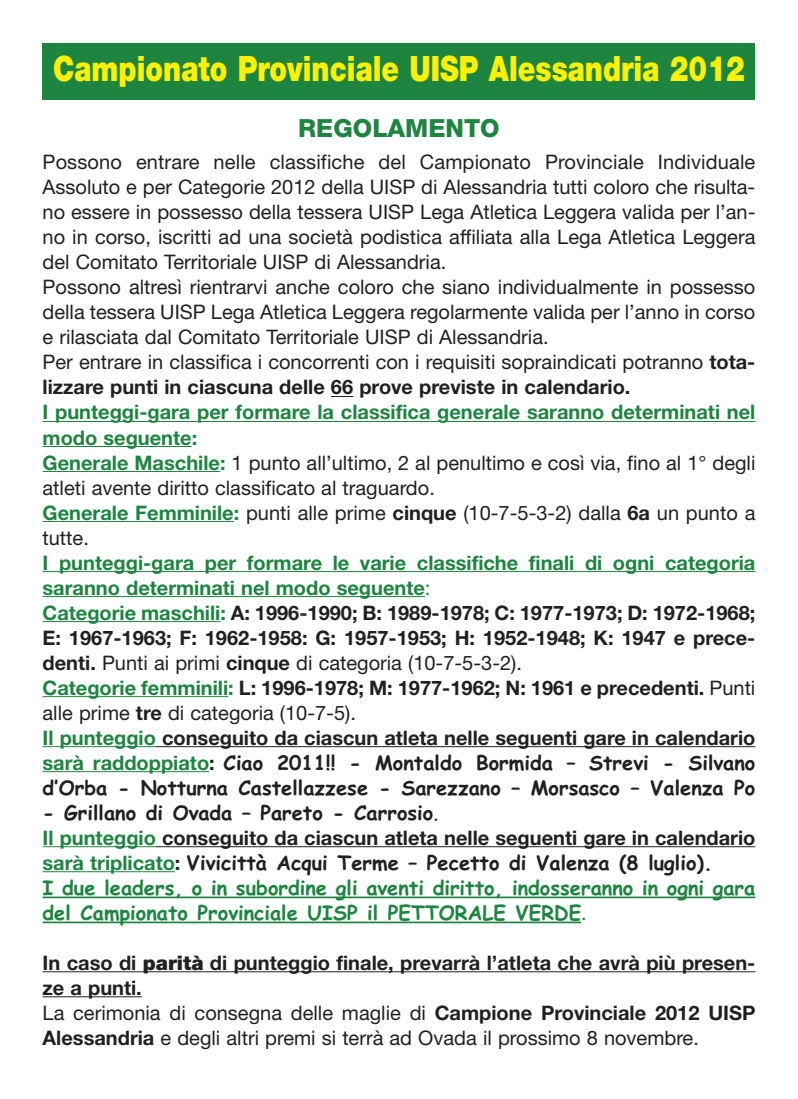
<style>
.page{position:relative;width:798px;height:1099px;background:#fff}
.page>*{position:absolute;margin:0;border:0;box-sizing:border-box;transform-origin:0 0}
.t1{font:900 35px "Helvetica Neue";color:#fff101;scale:.8 1}
.t2{font:800 25px "Helvetica Neue";color:#1e8540}
.t3{font:20px/25px "Helvetica Neue";color:#231f20}
.t4{font:700 20px/25px "Helvetica Neue";color:#231f20}
.t5{font:700 20px/25px "Comic Sans MS";color:#1e8540}
.t6{font:700 20px/25px "Comic Sans MS";color:#231f20}
.s1{font-weight:700}
.s2{font-weight:700;color:#1e8540}
.s3{color:#1e8540}
.s4{font-weight:400;color:#1e8540}
.s5{font-weight:400}
.s6{font-family:"Helvetica Neue";color:#1e8540}
.s7{font-family:"Helvetica Neue"}
.s8{font-family:"Helvetica Neue";color:#231f20}
.s9{color:#231f20}
.s10{font-family:"Helvetica Neue";font-weight:400}
.s11{font-weight:900}
</style>
<div class="page">
<svg style="left:331px;top:396px;width:22px;height:1px"></svg>
<hr style="left:43px;top:421px;width:256px;height:1px;background:#1e8540">
<hr style="left:299px;top:421px;width:456px;height:1px;background:#1e8540">
<hr style="left:43px;top:446px;width:149px;height:1px;background:#1e8540">
<hr style="left:43px;top:471px;width:177px;height:1px;background:#1e8540">
<hr style="left:43px;top:521px;width:191px;height:1px;background:#1e8540">
<hr style="left:43px;top:571px;width:268px;height:1px;background:#1e8540">
<hr style="left:310px;top:571px;width:445px;height:1px;background:#1e8540">
<hr style="left:43px;top:596px;width:382px;height:1px;background:#1e8540">
<hr style="left:43px;top:621px;width:177px;height:1px;background:#1e8540">
<hr style="left:43px;top:696px;width:185px;height:1px;background:#1e8540">
<hr style="left:43px;top:746px;width:113px;height:1px;background:#1e8540">
<hr style="left:156px;top:746px;width:458px;height:1px;background:#231f20">
<hr style="left:614px;top:746px;width:141px;height:1px;background:#231f20">
<hr style="left:43px;top:771px;width:166px;height:1px;background:#1e8540">
<hr style="left:43px;top:846px;width:113px;height:1px;background:#1e8540">
<hr style="left:156px;top:846px;width:458px;height:1px;background:#231f20">
<hr style="left:614px;top:846px;width:141px;height:1px;background:#231f20">
<hr style="left:43px;top:871px;width:132px;height:1px;background:#1e8540">
<hr style="left:43px;top:896px;width:712px;height:2px;background:#1e8540">
<hr style="left:43px;top:921px;width:538px;height:2px;background:#1e8540">
<hr style="left:43px;top:971px;width:100px;height:1px;background:#231f20">
<hr style="left:143px;top:971px;width:60px;height:1px;background:#231f20">
<hr style="left:203px;top:971px;width:217px;height:1px;background:#231f20">
<hr style="left:420px;top:971px;width:281px;height:1px;background:#231f20">
<hr style="left:701px;top:971px;width:46px;height:1px;background:#231f20">
<hr style="left:43px;top:996px;width:99px;height:1px;background:#231f20">
<div style="left:43px;top:43px;width:712px;height:57px;background:#1e8540"></div>
<h1 class="t1" style="left:53px;top:56px;width:865px">Campionato Provinciale UISP Alessandria 2012</h1>
<p class="t2" style="left:298px;top:119px;width:203px">REGOLAMENTO</p>
<p class="t3" style="left:43px;top:152px;width:714px">Possono entrare nelle classifiche del Campionato Provinciale Individuale Assoluto e per Categorie 2012 della UISP di Alessandria tutti coloro che risulta&shy;no essere in possesso della tessera UISP Lega Atletica Leggera valida per l’an&shy;no in corso, iscritti ad una società podistica affiliata alla Lega Atletica Leggera del Comitato Territoriale UISP di Alessandria.<br>Possono altresì rientrarvi anche coloro che siano individualmente in possesso della tessera UISP Lega Atletica Leggera regolarmente valida per l’anno in corso e rilasciata dal Comitato Territoriale UISP di Alessandria.<br>Per entrare in classifica i concorrenti con i requisiti sopraindicati potranno <span class="s1">tota&shy;lizzare punti in ciascuna delle 66 prove previste in calendario.</span></p>
<p class="t3" style="left:43px;top:402px;width:714px"><span class="s2">I punteggi-gara per formare la classifica generale saranno determinati nel modo seguente:<br>Generale Maschile:</span> 1 punto all’ultimo, 2 al penultimo e così via, fino al 1° degli atleti avente diritto classificato al traguardo.<br><span class="s2">Generale Femminile:</span> punti alle prime <span class="s1">cinque</span> (10-7-5-3-2) dalla <span class="s1">6a</span> un punto a tutte.</p>
<p class="t4" style="left:43px;top:552px;width:714px"><span class="s3">I punteggi-gara per formare le varie classifiche finali di ogni categoria saranno determinati nel modo seguente</span><span class="s4">:<br></span><span class="s3">Categorie maschili:</span> A: 1996-1990; B: 1989-1978; C: 1977-1973; D: 1972-1968; E: 1967-1963; F: 1962-1958: G: 1957-1953; H: 1952-1948; K: 1947 e prece&shy;denti. <span class="s5">Punti ai primi</span> cinque <span class="s5">di categoria (10-7-5-3-2).<br></span><span class="s3">Categorie femminili:</span> L: 1996-1978; M: 1977-1962; N: 1961 e precedenti. <span class="s5">Punti alle prime</span> tre <span class="s5">di categoria (10-7-5).<br></span><span class="s3">Il punteggio</span> conseguito da ciascun atleta nelle seguenti gare in calendario</p>
<p class="t6" style="left:43px;top:752px;width:714px"><span class="s6">sarà raddoppiato</span><span class="s7">:</span> Ciao 2011!! - Montaldo Bormida – Strevi - Silvano d’Orba - Notturna Castellazzese - Sarezzano – Morsasco – Valenza Po</p>
<p class="t6" style="left:43px;top:802px;width:397px">- Grillano di Ovada – Pareto - Carrosio<span class="s5">.</span></p>
<p class="t4" style="left:43px;top:827px;width:714px"><span class="s3">Il punteggio</span> conseguito da ciascun atleta nelle seguenti gare in calendario</p>
<p class="t5" style="left:43px;top:852px;width:714px"><span class="s7">sarà triplicato</span><span class="s8">:</span> <span class="s9">Vivicittà Acqui Terme – Pecetto di Valenza (8 luglio).<br></span>I due leaders, o in subordine gli aventi diritto, indosseranno in ogni gara del Campionato Provinciale UISP il PETTORALE VERDE<span class="s10">.</span></p>
<p class="t4" style="left:43px;top:952px;width:714px">In caso di <span class="s11">parità</span> di punteggio finale, prevarrà l’atleta che avrà più presen&shy;ze a punti.<br><span class="s5">La cerimonia di consegna delle maglie di</span> Campione Provinciale 2012 UISP Alessandria <span class="s5">e degli altri premi si terrà ad Ovada il prossimo 8 novembre.</span></p>
</div>
